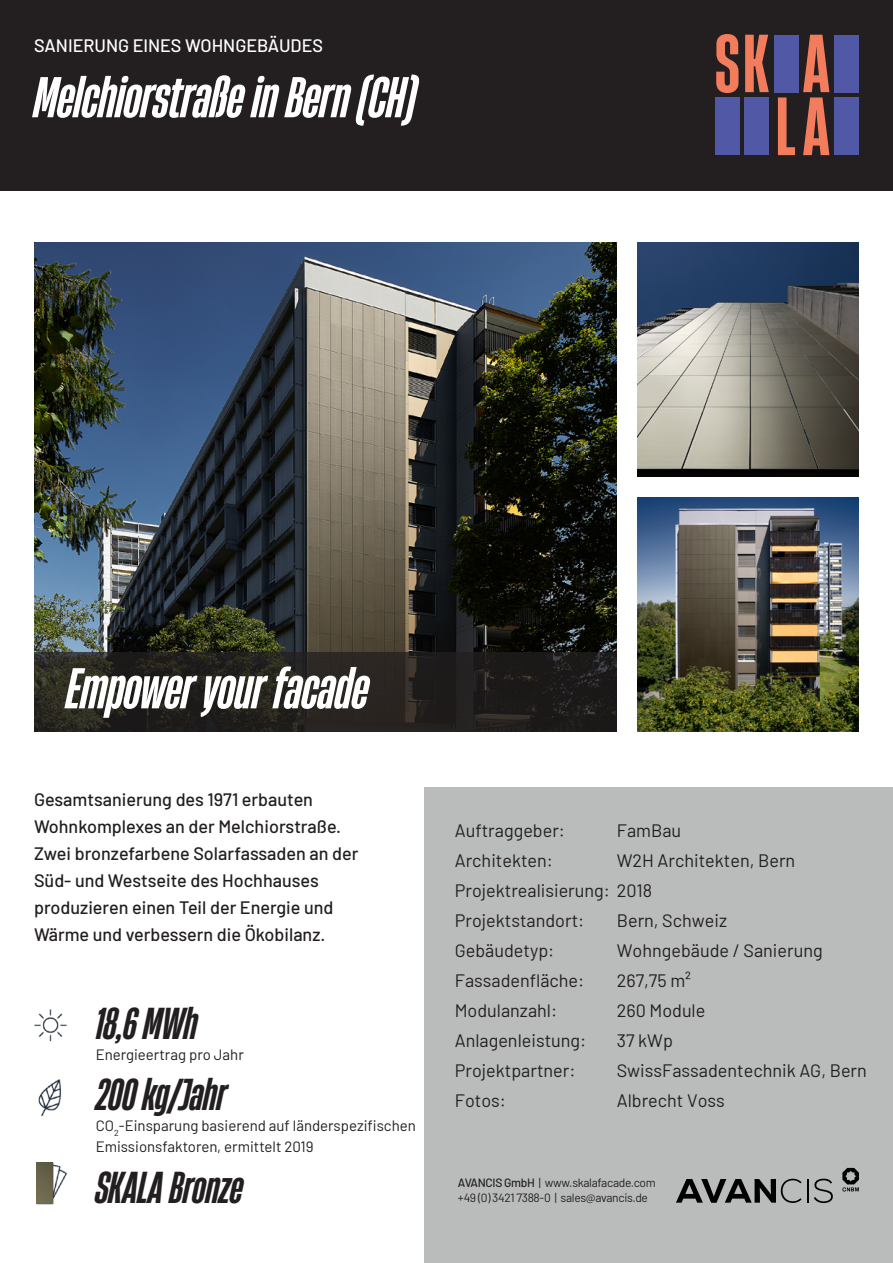
<style>
.page{position:relative;width:893px;height:1263px;background:#fff}
.page>*{position:absolute;margin:0;border:0;box-sizing:border-box;transform-origin:0 0}
.t1{font:italic 700 54px "Heading Now 36";color:#fff}
.t2{font:italic 700 42px "Heading Now 36";color:#231f20}
.t3{font:18px "Barlow";color:#231f20}
.t4{font:500 18px/27px "Barlow";color:#231f20}
.t5{font:500 18px "Barlow";color:#fff}
.t6{font:15px/21px "Barlow";color:#231f20}
.t7{font:12px/15px "Barlow";letter-spacing:-.025em;color:#231f20}
.s1{font-weight:500}
</style>
<div class="page">
<div style="left:424px;top:787px;width:469px;height:476px;background:#babcbc"></div>
<svg style="left:676px;top:1179px;width:126px;height:24px"></svg>
<hr style="left:807px;top:1179px;width:2px;height:24px;background:#000001">
<svg style="left:814px;top:1179px;width:19px;height:24px"></svg>
<svg style="left:842px;top:1168px;width:17px;height:23px"></svg>
<img style="left:36px;top:1162px;width:31px;height:43px">
<img style="left:38px;top:1079px;width:23px;height:38px">
<img style="left:34px;top:1009px;width:33px;height:33px">
<div style="left:0;top:0;width:893px;height:191px;background:#231f20"></div>
<div style="left:774px;top:35px;width:25px;height:57px;background:#5159a7"></div>
<div style="left:834px;top:35px;width:24px;height:57px;background:#5159a7"></div>
<div style="left:715px;top:98px;width:24px;height:57px;background:#5159a7"></div>
<div style="left:745px;top:98px;width:24px;height:57px;background:#5159a7"></div>
<div style="left:834px;top:98px;width:24px;height:57px;background:#5159a7"></div>
<svg style="left:803px;top:35px;width:26px;height:120px"></svg>
<svg style="left:778px;top:97px;width:17px;height:58px"></svg>
<svg style="left:745px;top:35px;width:24px;height:57px"></svg>
<svg style="left:716px;top:34px;width:22px;height:59px"></svg>
<img style="left:638px;top:498px;width:221px;height:233px">
<img style="left:34px;top:243px;width:583px;height:409px">
<img style="left:638px;top:243px;width:221px;height:233px">
<div style="left:34px;top:652px;width:583px;height:80px;background:#231f20"></div>
<img style="left:37px;top:1163px;width:15px;height:40px">
<p class="t5" style="left:34px;top:33px;width:291px">SANIERUNG EINES WOHNGEBÄUDES</p>
<p class="t1" style="left:34px;top:60px;width:384px">Melchiorstraße in Bern (CH)</p>
<p class="t1" style="left:66px;top:651px;width:304px">Empower your facade</p>
<p class="t4" style="left:34px;top:784px;width:281px">Gesamtsanierung des 1971 erbauten</p>
<p class="t4" style="left:34px;top:811px;width:309px">Wohnkomplexes an der Melchiorstraße.</p>
<p class="t4" style="left:34px;top:838px;width:326px">Zwei bronzefarbene Solarfassaden an der<br>Süd- und Westseite des Hochhauses</p>
<p class="t4" style="left:34px;top:892px;width:301px">produzieren einen Teil der Energie und</p>
<p class="t4" style="left:34px;top:919px;width:293px">Wärme und verbessern die Ökobilanz.</p>
<p class="t2" style="left:96px;top:994px;width:104px">18,6 MWh</p>
<p class="t6" style="left:96px;top:1043px;width:150px">Energieertrag pro Jahr</p>
<p class="t2" style="left:96px;top:1066px;width:133px">200 kg/Jahr</p>
<p class="t6" style="left:96px;top:1114px;width:322px">CO<sub>2</sub>-Einsparung basierend auf länderspezifischen<br>Emissionsfaktoren, ermittelt 2019</p>
<p class="t2" style="left:96px;top:1158px;width:149px">SKALA Bronze</p>
<p class="t3" style="left:455px;top:818px;width:112px">Auftraggeber:</p>
<p class="t3" style="left:617px;top:818px;width:66px">FamBau</p>
<p class="t3" style="left:455px;top:848px;width:100px">Architekten:</p>
<p class="t3" style="left:617px;top:848px;width:180px">W2H Architekten, Bern</p>
<p class="t3" style="left:455px;top:878px;width:199px">Projektrealisierung: 2018</p>
<p class="t3" style="left:455px;top:908px;width:131px">Projektstandort:</p>
<p class="t3" style="left:617px;top:908px;width:112px">Bern, Schweiz</p>
<p class="t3" style="left:455px;top:938px;width:101px">Gebäudetyp:</p>
<p class="t3" style="left:617px;top:938px;width:207px">Wohngebäude / Sanierung</p>
<p class="t3" style="left:455px;top:968px;width:131px">Fassadenfläche:</p>
<p class="t3" style="left:617px;top:968px;width:76px">267,75 m²</p>
<p class="t3" style="left:455px;top:998px;width:104px">Modulanzahl:</p>
<p class="t3" style="left:617px;top:998px;width:90px">260 Module</p>
<p class="t3" style="left:455px;top:1028px;width:133px">Anlagenleistung:</p>
<p class="t3" style="left:617px;top:1028px;width:58px">37 kWp</p>
<p class="t3" style="left:455px;top:1058px;width:122px">Projektpartner:</p>
<p class="t3" style="left:617px;top:1058px;width:252px">SwissFassadentechnik AG, Bern</p>
<p class="t3" style="left:455px;top:1088px;width:53px">Fotos:</p>
<p class="t3" style="left:617px;top:1088px;width:109px">Albrecht Voss</p>
<p class="t7" style="left:458px;top:1174px;width:199px"><span class="s1">AVANCIS GmbH</span> | www.skalafacade.com +49 (0) 3421 7388-0 | sales@avancis.de</p>
</div>
